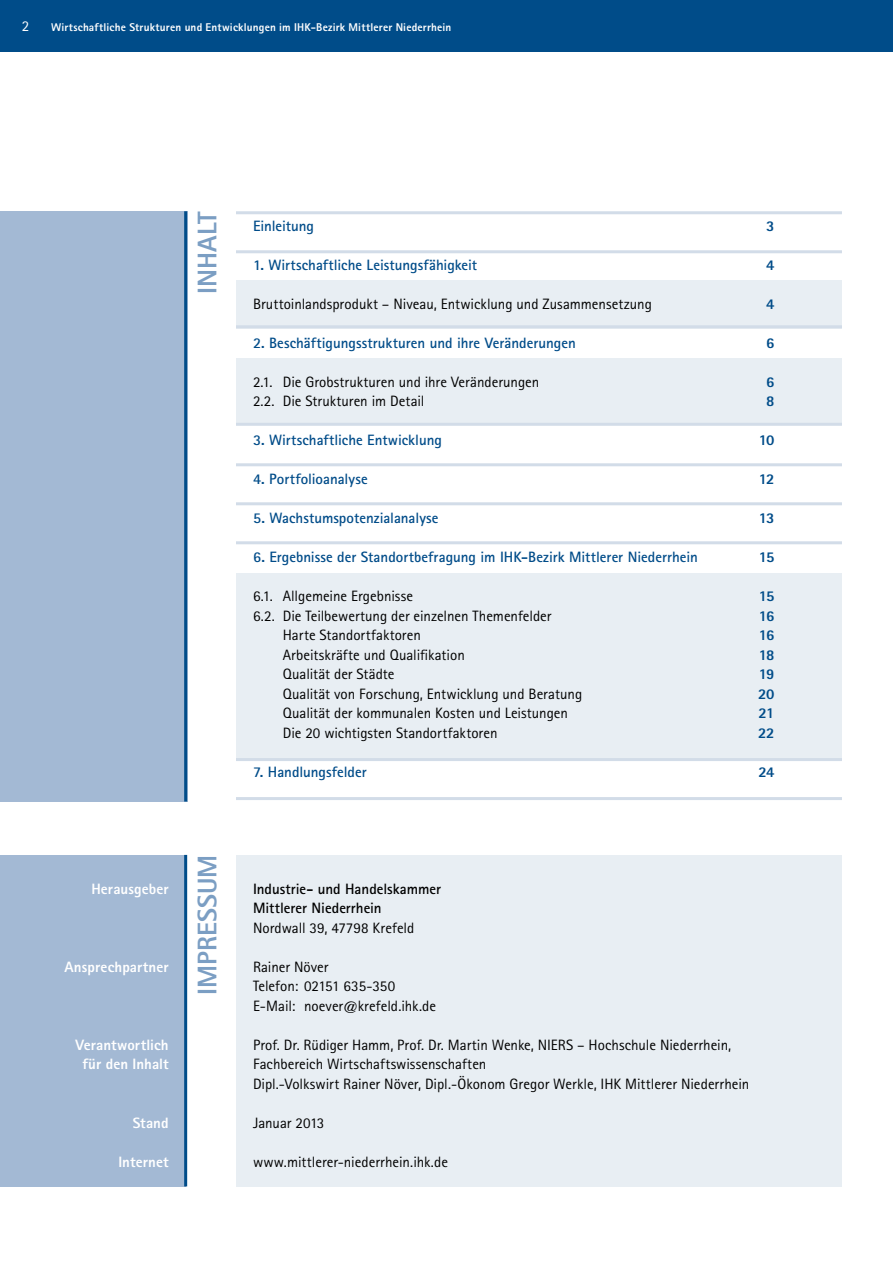
<style>
.page{position:relative;width:893px;height:1263px;background:#fff}
.page>*{position:absolute;margin:0;border:0;box-sizing:border-box;transform-origin:0 0}
.t1{font:800 27px "Rotis Sans Serif Pro";letter-spacing:-.005em;color:#7b9ec3}
.t2{font:15px/19.5px "Rotis Sans Serif Pro";letter-spacing:-.005em;color:#000}
.t3{font:700 15px "Rotis Sans Serif Pro";color:#004c89}
.t4{font:800 15px/19.5px "Rotis Sans Serif Pro";color:#fff;text-align:center}
.t5{font:700 15px/19.5px "Rotis Sans Serif Pro";letter-spacing:-.005em;color:#000}
.t6{font:800 15px/19.5px "Rotis Sans Serif Pro";letter-spacing:-.06em;color:#004c89}
.t7{font:15px "Rotis Sans Serif Pro";color:#fff}
.t8{font:800 11.25px "Rotis Sans Serif Pro";letter-spacing:.015em;color:#fff}
</style>
<div class="page">
<div style="left:0;top:0;width:893px;height:51px;background:#004c89"></div>
<div style="left:0;top:855px;width:185px;height:331px;background:#a3b9d4"></div>
<div style="left:236px;top:855px;width:606px;height:331px;background:#e3eaf1"></div>
<hr style="left:184px;top:855px;width:3px;height:331px;background:#004c89">
<div style="left:236px;top:280px;width:606px;height:48px;background:#e3eaf1"></div>
<div style="left:236px;top:358px;width:606px;height:66px;background:#e3eaf1"></div>
<div style="left:236px;top:573px;width:606px;height:186px;background:#e3eaf1"></div>
<hr style="left:236px;top:211px;width:606px;height:3px;background:#d2dce8">
<hr style="left:236px;top:250px;width:606px;height:3px;background:#d2dce8">
<hr style="left:236px;top:325px;width:606px;height:3px;background:#d2dce8">
<hr style="left:236px;top:423px;width:606px;height:3px;background:#d2dce8">
<hr style="left:236px;top:758px;width:606px;height:3px;background:#d2dce8">
<hr style="left:236px;top:797px;width:606px;height:3px;background:#d2dce8">
<hr style="left:236px;top:463px;width:606px;height:3px;background:#d2dce8">
<hr style="left:236px;top:502px;width:606px;height:3px;background:#d2dce8">
<hr style="left:236px;top:541px;width:606px;height:3px;background:#d2dce8">
<div style="left:0;top:211px;width:187px;height:590px;background:#a3b9d4"></div>
<hr style="left:184px;top:211px;width:3px;height:590px;background:#004c89">
<p class="t7" style="left:22px;top:17px;width:9px">2</p>
<p class="t8" style="left:51px;top:20px;width:402px">Wirtschaftliche Strukturen und Entwicklungen im IHK-Bezirk Mittlerer Niederrhein</p>
<h1 class="t1" style="left:190px;top:293px;width:84px;rotate:-90deg">Inhalt</h1>
<p class="t4" style="left:91px;top:879px;width:79px">Herausgeber</p>
<p class="t4" style="left:65px;top:957px;width:106px">Ansprechpartner</p>
<p class="t4" style="left:75px;top:1035px;width:95px">Verantwortlich für den Inhalt</p>
<p class="t4" style="left:133px;top:1113px;width:37px">Stand</p>
<p class="t4" style="left:118px;top:1152px;width:52px">Internet</p>
<h1 class="t1" style="left:190px;top:994px;width:141px;rotate:-90deg">Impressum</h1>
<p class="t3" style="left:253px;top:216px;width:63px">Einleitung</p>
<p class="t3" style="left:253px;top:255px;width:226px">1. Wirtschaftliche Leistungsfähigkeit</p>
<p class="t2" style="left:253px;top:294px;width:400px">Bruttoinlandsprodukt – Niveau, Entwicklung und Zusammensetzung</p>
<p class="t3" style="left:253px;top:333px;width:324px">2. Beschäftigungsstrukturen und ihre Veränderungen</p>
<p class="t2" style="left:253px;top:372px;width:288px">2.1. Die Grobstrukturen und ihre Veränderungen<br>2.2. Die Strukturen im Detail</p>
<p class="t3" style="left:253px;top:431px;width:190px">3. Wirtschaftliche Entwicklung</p>
<p class="t3" style="left:253px;top:470px;width:116px">4. Portfolioanalyse</p>
<p class="t3" style="left:253px;top:509px;width:187px">5. Wachstumspotenzialanalyse</p>
<p class="t3" style="left:253px;top:548px;width:446px">6. Ergebnisse der Standortbefragung im IHK-Bezirk Mittlerer Niederrhein</p>
<p class="t2" style="left:253px;top:587px;width:162px">6.1. Allgemeine Ergebnisse</p>
<p class="t2" style="left:253px;top:606px;width:300px">6.2. Die Teilbewertung der einzelnen Themenfelder</p>
<p class="t2" style="left:283px;top:626px;width:140px">Harte Standortfaktoren</p>
<p class="t2" style="left:283px;top:645px;width:184px">Arbeitskräfte und Qualifikation</p>
<p class="t2" style="left:283px;top:665px;width:113px">Qualität der Städte</p>
<p class="t2" style="left:283px;top:684px;width:301px">Qualität von Forschung, Entwicklung und Beratung</p>
<p class="t2" style="left:283px;top:704px;width:287px">Qualität der kommunalen Kosten und Leistungen</p>
<p class="t2" style="left:283px;top:723px;width:216px">Die 20 wichtigsten Standortfaktoren</p>
<p class="t3" style="left:253px;top:762px;width:115px">7. Handlungsfelder</p>
<p class="t6" style="left:766px;top:216px;width:10px">3</p>
<p class="t6" style="left:766px;top:255px;width:10px">4</p>
<p class="t6" style="left:766px;top:294px;width:10px">4</p>
<p class="t6" style="left:766px;top:333px;width:10px">6</p>
<p class="t6" style="left:766px;top:372px;width:10px">6<br>8</p>
<p class="t6" style="left:759px;top:430px;width:17px">10</p>
<p class="t6" style="left:759px;top:469px;width:17px">12</p>
<p class="t6" style="left:759px;top:508px;width:17px">13</p>
<p class="t6" style="left:759px;top:547px;width:17px">15</p>
<p class="t6" style="left:758px;top:586px;width:18px;text-align:justify">15<br>16<br>16<br>18<br>19<br>20<br>21<br>22</p>
<p class="t6" style="left:758px;top:762px;width:18px">24</p>
<p class="t5" style="left:253px;top:879px;width:190px">Industrie- und Handelskammer<br>Mittlerer Niederrhein</p>
<p class="t2" style="left:253px;top:918px;width:163px">Nordwall 39, 47798 Krefeld</p>
<p class="t2" style="left:253px;top:957px;width:185px">Rainer Növer<br>Telefon: 02151 635-350<br>E-Mail: noever@krefeld.ihk.de</p>
<p class="t2" style="left:253px;top:1035px;width:498px">Prof. Dr. Rüdiger Hamm, Prof. Dr. Martin Wenke, NIERS – Hochschule Niederrhein,<br>Fachbereich Wirtschaftswissenschaften<br>Dipl.-Volkswirt Rainer Növer, Dipl.-Ökonom Gregor Werkle, IHK Mittlerer Niederrhein</p>
<p class="t2" style="left:253px;top:1113px;width:73px">Januar 2013</p>
<p class="t2" style="left:253px;top:1152px;width:197px">www.mittlerer-niederrhein.ihk.de</p>
</div>
